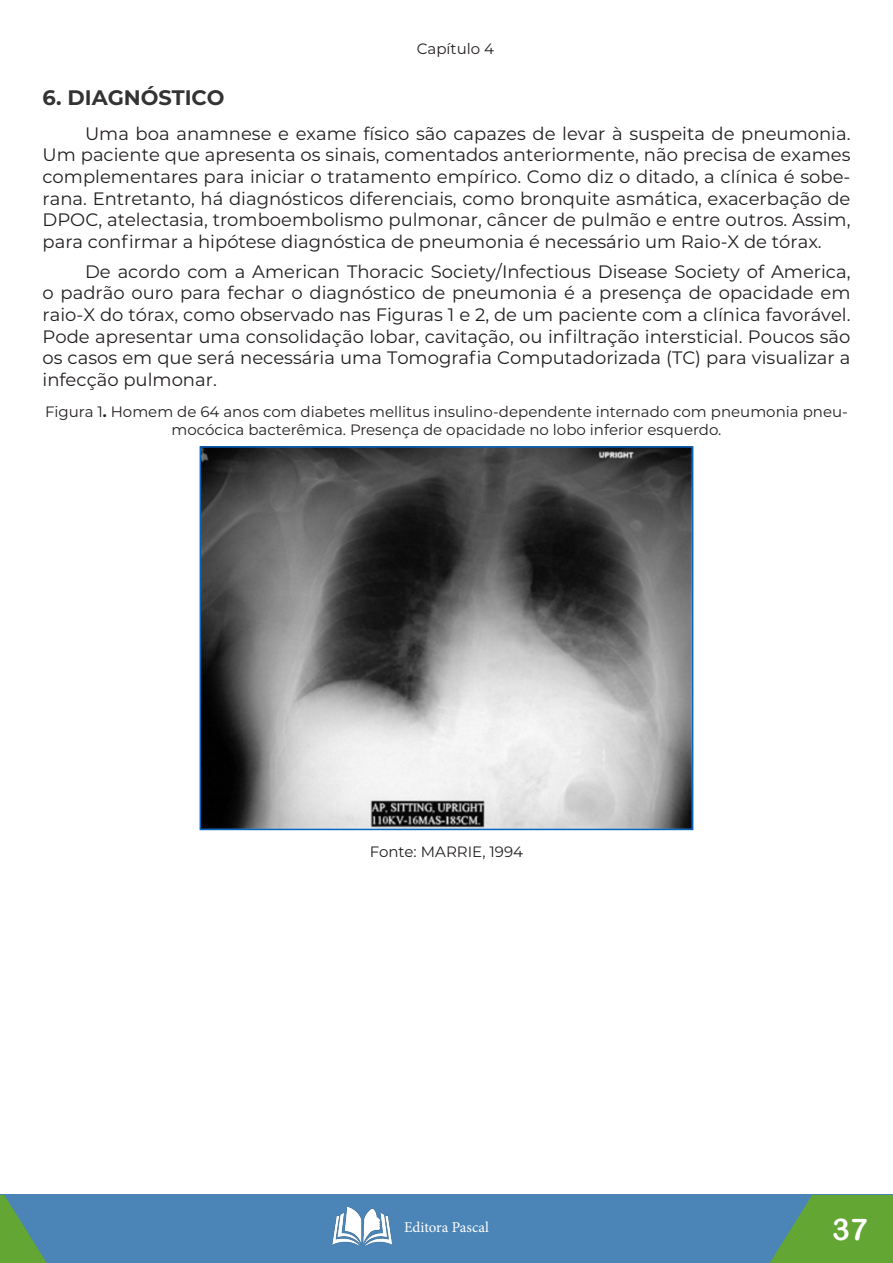
<style>
.page{position:relative;width:893px;height:1263px;background:#fff}
.page>*{position:absolute;margin:0;border:0;box-sizing:border-box;transform-origin:0 0}
.t1{font:30px "Arial Rounded MT Bold";color:#fff}
.t2{font:700 21px "Montserrat";color:#333}
.t3{font:18px/21.6px "Montserrat";color:#231f20;text-align:justify}
.t4{font:15px/18px "Montserrat";color:#231f20;text-align:center}
.t5{font:15px "Minion Pro";color:#fff}
.s1{font-weight:700}
</style>
<div class="page">
<div style="left:0;top:1195px;width:893px;height:68px;background:#4b84b6"></div>
<svg style="left:770px;top:1195px;width:123px;height:68px"></svg>
<img style="left:332px;top:1206px;width:61px;height:40px">
<svg style="left:0;top:1195px;width:47px;height:68px"></svg>
<img style="left:203px;top:449px;width:487px;height:378px">
<div style="left:200px;top:446px;width:493px;height:384px;border:2px solid #0563c1"></div>
<p class="t4" style="left:417px;top:39px;width:79px">Capítulo 4</p>
<p class="t2" style="left:43px;top:83px;width:183px">6. DIAGNÓSTICO</p>
<p class="t3" style="left:43px;top:122px;width:809px;text-indent:43px">Uma boa anamnese e exame físico são capazes de levar à suspeita de pneumonia.<br>Um paciente que apresenta os sinais, comentados anteriormente, não precisa de exames complementares para iniciar o tratamento empírico. Como diz o ditado, a clínica é sobe&shy;rana. Entretanto, há diagnósticos diferenciais, como bronquite asmática, exacerbação de DPOC, atelectasia, tromboembolismo pulmonar, câncer de pulmão e entre outros. Assim, para confirmar a hipótese diagnóstica de pneumonia é necessário um Raio-X de tórax.</p>
<p class="t3" style="left:43px;top:260px;width:809px;text-indent:43px">De acordo com a American Thoracic Society/Infectious Disease Society of America, o padrão ouro para fechar o diagnóstico de pneumonia é a presença de opacidade em raio-X do tórax, como observado nas Figuras 1 e 2, de um paciente com a clínica favorável.<br>Pode apresentar uma consolidação lobar, cavitação, ou infiltração intersticial. Poucos são os casos em que será necessária uma Tomografia Computadorizada (TC) para visualizar a infecção pulmonar.</p>
<p class="t4" style="left:45px;top:402px;width:804px">Figura 1<span class="s1">.</span> Homem de 64 anos com diabetes mellitus insulino-dependente internado com pneumonia pneu&shy;mocócica bacterêmica. Presença de opacidade no lobo inferior esquerdo.</p>
<p class="t4" style="left:370px;top:842px;width:155px">Fonte: MARRIE, 1994</p>
<p class="t5" style="left:404px;top:1217px;width:86px">Editora Pascal</p>
<h1 class="t1" style="left:832px;top:1211px;width:37px">37</h1>
</div>
